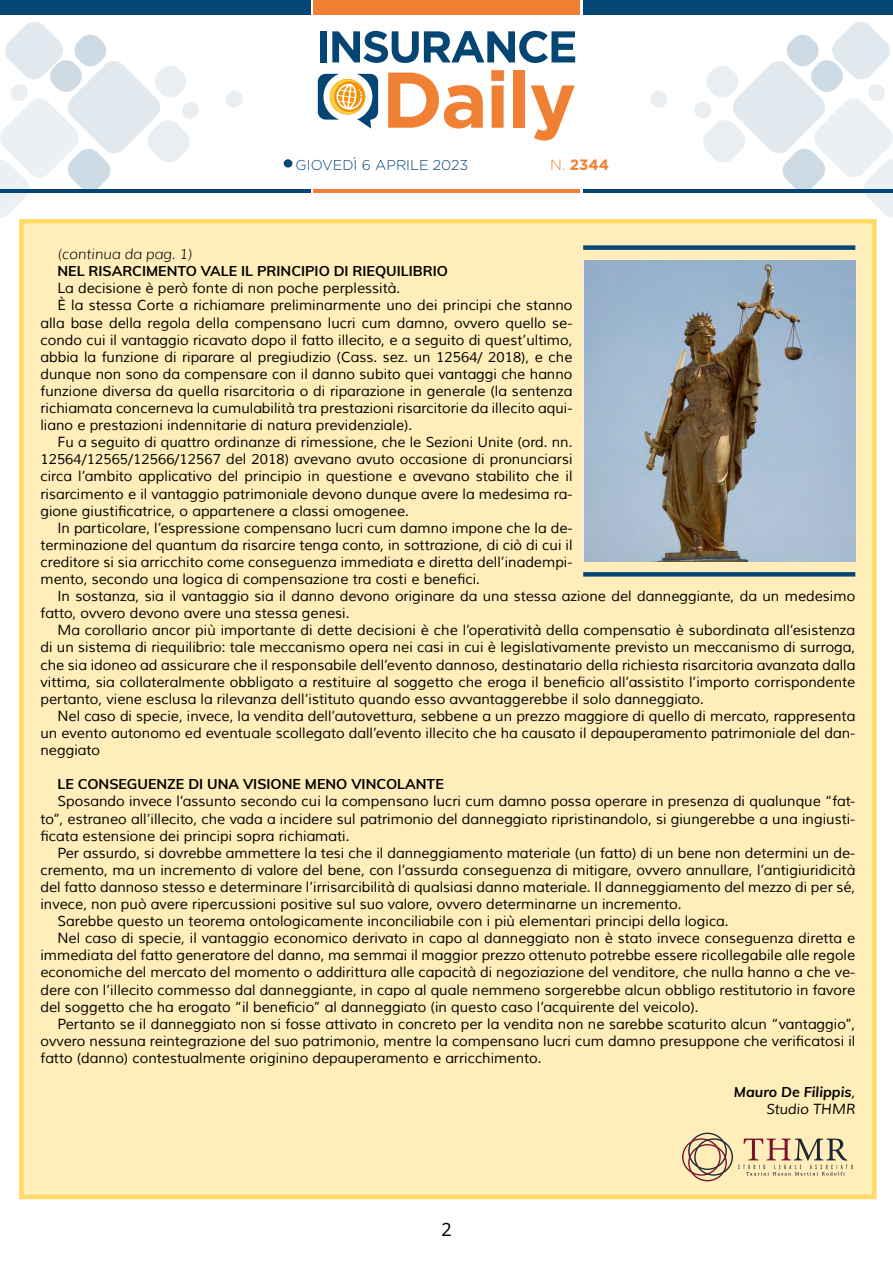
<style>
.page{position:relative;width:893px;height:1263px;background:#fff}
.page>*{position:absolute;margin:0;border:0;box-sizing:border-box;transform-origin:0 0}
.t1{font:18px "Noto Sans";color:#000}
.t2{font:700 15px "Gotham";color:#f08033}
.t3{font:14.25px/17.1px "Muli";color:#000;text-align:justify}
.t4{font:700 14.25px "Muli";color:#000}
.t5{font:italic 700 14.25px/17.1px "Muli";color:#000;text-align:right}
.t6{font:300 14.25px "Gotham";color:#054573}
.t7{font:italic 300 14.25px "Muli";color:#000}
.s1{font-weight:300}
.s2{font-weight:400}
</style>
<div class="page">
<div style="left:583px;top:0;width:310px;height:15px;background:#054573"></div>
<div style="left:313px;top:0;width:266px;height:15px;background:#f08033"></div>
<hr style="left:583px;top:189px;width:310px;height:3px;background:#054573">
<hr style="left:313px;top:189px;width:266px;height:3px;background:#f08033">
<svg style="left:650px;top:91px;width:17px;height:17px"></svg>
<svg style="left:226px;top:91px;width:17px;height:17px"></svg>
<svg style="left:693px;top:22px;width:200px;height:196px"></svg>
<svg style="left:0;top:22px;width:200px;height:196px"></svg>
<hr style="left:0;top:189px;width:310px;height:3px;background:#054573">
<div style="left:0;top:0;width:310px;height:15px;background:#054573"></div>
<svg style="left:318px;top:74px;width:60px;height:55px"></svg>
<svg style="left:388px;top:73px;width:95px;height:56px"></svg>
<svg style="left:491px;top:70px;width:13px;height:58px"></svg>
<div style="left:513px;top:70px;width:12px;height:58px;background:#f08034"></div>
<svg style="left:531px;top:85px;width:44px;height:56px"></svg>
<div style="left:320px;top:31px;width:6px;height:31px;background:#044574"></div>
<svg style="left:332px;top:31px;width:243px;height:32px"></svg>
<div style="left:284px;top:159px;width:8px;height:8px;background:#054573;border-radius:50%"></div>
<div style="left:19px;top:219px;width:858px;height:980px;background:#ffeeb9;border:4px solid #ffdb66"></div>
<div style="left:583px;top:245px;width:272px;height:5px;background:#054573"></div>
<div style="left:583px;top:572px;width:272px;height:5px;background:#054573"></div>
<img style="left:585px;top:260px;width:270px;height:301px">
<svg style="left:682px;top:1133px;width:171px;height:48px"></svg>
<p class="t6" style="left:296px;top:157px;width:174px">GIOVEDÌ 6 APRILE 2023</p>
<p class="t2" style="left:550px;top:156px;width:61px"><span class="s1">N.</span> 2344</p>
<p class="t7" style="left:57px;top:245px;width:136px">(continua da pag. 1)</p>
<p class="t4" style="left:57px;top:261px;width:392px">NEL RISARCIMENTO VALE IL PRINCIPIO DI RIEQUILIBRIO</p>
<p class="t3" style="left:57px;top:280px;width:344px">La decisione è però fonte di non poche perplessità.</p>
<p class="t3" style="left:57px;top:297px;width:517px">È la stessa Corte a richiamare preliminarmente uno dei principi che stanno</p>
<p class="t3" style="left:40px;top:314px;width:534px">alla base della regola della compensano lucri cum damno, ovvero quello se-</p>
<p class="t3" style="left:40px;top:331px;width:534px">condo cui il vantaggio ricavato dopo il fatto illecito, e a seguito di quest’ultimo,</p>
<p class="t3" style="left:40px;top:349px;width:534px">abbia la funzione di riparare al pregiudizio (Cass. sez. un 12564/ 2018), e che</p>
<p class="t3" style="left:40px;top:366px;width:534px">dunque non sono da compensare con il danno subito quei vantaggi che hanno</p>
<p class="t3" style="left:40px;top:383px;width:534px">funzione diversa da quella risarcitoria o di riparazione in generale (la sentenza</p>
<p class="t3" style="left:40px;top:400px;width:534px">richiamata concerneva la cumulabilità tra prestazioni risarcitorie da illecito aqui-</p>
<p class="t3" style="left:40px;top:417px;width:373px">liano e prestazioni indennitarie di natura previdenziale).</p>
<p class="t3" style="left:57px;top:434px;width:517px">Fu a seguito di quattro ordinanze di rimessione, che le Sezioni Unite (ord. nn.</p>
<p class="t3" style="left:40px;top:451px;width:534px">12564/12565/12566/12567 del 2018) avevano avuto occasione di pronunciarsi</p>
<p class="t3" style="left:40px;top:468px;width:534px">circa l’ambito applicativo del principio in questione e avevano stabilito che il</p>
<p class="t3" style="left:40px;top:485px;width:534px">risarcimento e il vantaggio patrimoniale devono dunque avere la medesima ra-</p>
<p class="t3" style="left:40px;top:502px;width:370px">gione giustificatrice, o appartenere a classi omogenee.</p>
<p class="t3" style="left:57px;top:520px;width:517px">In particolare, l’espressione compensano lucri cum damno impone che la de-</p>
<p class="t3" style="left:40px;top:537px;width:534px">terminazione del quantum da risarcire tenga conto, in sottrazione, di ciò di cui il</p>
<p class="t3" style="left:40px;top:554px;width:534px">creditore si sia arricchito come conseguenza immediata e diretta dell’inadempi-</p>
<p class="t3" style="left:40px;top:571px;width:441px">mento, secondo una logica di compensazione tra costi e benefici.</p>
<p class="t3" style="left:57px;top:588px;width:799px">In sostanza, sia il vantaggio sia il danno devono originare da una stessa azione del danneggiante, da un medesimo</p>
<p class="t3" style="left:40px;top:605px;width:311px">fatto, ovvero devono avere una stessa genesi.</p>
<p class="t3" style="left:57px;top:622px;width:799px">Ma corollario ancor più importante di dette decisioni è che l’operatività della compensatio è subordinata all’esistenza</p>
<p class="t3" style="left:40px;top:639px;width:816px">di un sistema di riequilibrio: tale meccanismo opera nei casi in cui è legislativamente previsto un meccanismo di surroga,</p>
<p class="t3" style="left:40px;top:656px;width:816px">che sia idoneo ad assicurare che il responsabile dell’evento dannoso, destinatario della richiesta risarcitoria avanzata dalla</p>
<p class="t3" style="left:40px;top:673px;width:816px">vittima, sia collateralmente obbligato a restituire al soggetto che eroga il beneficio all’assistito l’importo corrispondente</p>
<p class="t3" style="left:40px;top:691px;width:665px">pertanto, viene esclusa la rilevanza dell’istituto quando esso avvantaggerebbe il solo danneggiato.</p>
<p class="t3" style="left:57px;top:708px;width:799px">Nel caso di specie, invece, la vendita dell’autovettura, sebbene a un prezzo maggiore di quello di mercato, rappresenta</p>
<p class="t3" style="left:40px;top:725px;width:816px">un evento autonomo ed eventuale scollegato dall’evento illecito che ha causato il depauperamento patrimoniale del dan-</p>
<p class="t3" style="left:40px;top:742px;width:61px">neggiato</p>
<p class="t4" style="left:57px;top:774px;width:388px">LE CONSEGUENZE DI UNA VISIONE MENO VINCOLANTE</p>
<p class="t3" style="left:40px;top:793px;width:816px;text-indent:17px">Sposando invece l’assunto secondo cui la compensano lucri cum damno possa operare in presenza di qualunque “fat&shy;to”, estraneo all’illecito, che vada a incidere sul patrimonio del danneggiato ripristinandolo, si giungerebbe a una ingiusti&shy;ficata estensione dei principi sopra richiamati.</p>
<p class="t3" style="left:57px;top:844px;width:799px">Per assurdo, si dovrebbe ammettere la tesi che il danneggiamento materiale (un fatto) di un bene non determini un de-</p>
<p class="t3" style="left:40px;top:862px;width:816px">cremento, ma un incremento di valore del bene, con l’assurda conseguenza di mitigare, ovvero annullare, l’antigiuridicità</p>
<p class="t3" style="left:40px;top:879px;width:816px">del fatto dannoso stesso e determinare l’irrisarcibilità di qualsiasi danno materiale. Il danneggiamento del mezzo di per sé,</p>
<p class="t3" style="left:40px;top:896px;width:643px">invece, non può avere ripercussioni positive sul suo valore, ovvero determinarne un incremento.</p>
<p class="t3" style="left:57px;top:913px;width:673px">Sarebbe questo un teorema ontologicamente inconciliabile con i più elementari principi della logica.</p>
<p class="t3" style="left:57px;top:930px;width:799px">Nel caso di specie, il vantaggio economico derivato in capo al danneggiato non è stato invece conseguenza diretta e</p>
<p class="t3" style="left:40px;top:947px;width:816px">immediata del fatto generatore del danno, ma semmai il maggior prezzo ottenuto potrebbe essere ricollegabile alle regole</p>
<p class="t3" style="left:40px;top:964px;width:816px">economiche del mercato del momento o addirittura alle capacità di negoziazione del venditore, che nulla hanno a che ve-</p>
<p class="t3" style="left:40px;top:981px;width:816px">dere con l’illecito commesso dal danneggiante, in capo al quale nemmeno sorgerebbe alcun obbligo restitutorio in favore</p>
<p class="t3" style="left:40px;top:998px;width:660px">del soggetto che ha erogato “il beneficio” al danneggiato (in questo caso l’acquirente del veicolo).</p>
<p class="t3" style="left:57px;top:1015px;width:799px">Pertanto se il danneggiato non si fosse attivato in concreto per la vendita non ne sarebbe scaturito alcun “vantaggio”,</p>
<p class="t3" style="left:40px;top:1033px;width:816px">ovvero nessuna reintegrazione del suo patrimonio, mentre la compensano lucri cum damno presuppone che verificatosi il</p>
<p class="t3" style="left:40px;top:1050px;width:502px">fatto (danno) contestualmente originino depauperamento e arricchimento.</p>
<p class="t5" style="left:734px;top:1083px;width:123px">Mauro De Filippis<span class="s2">,<br>Studio THMR</span></p>
<p class="t1" style="left:441px;top:1217px;width:12px">2</p>
</div>
